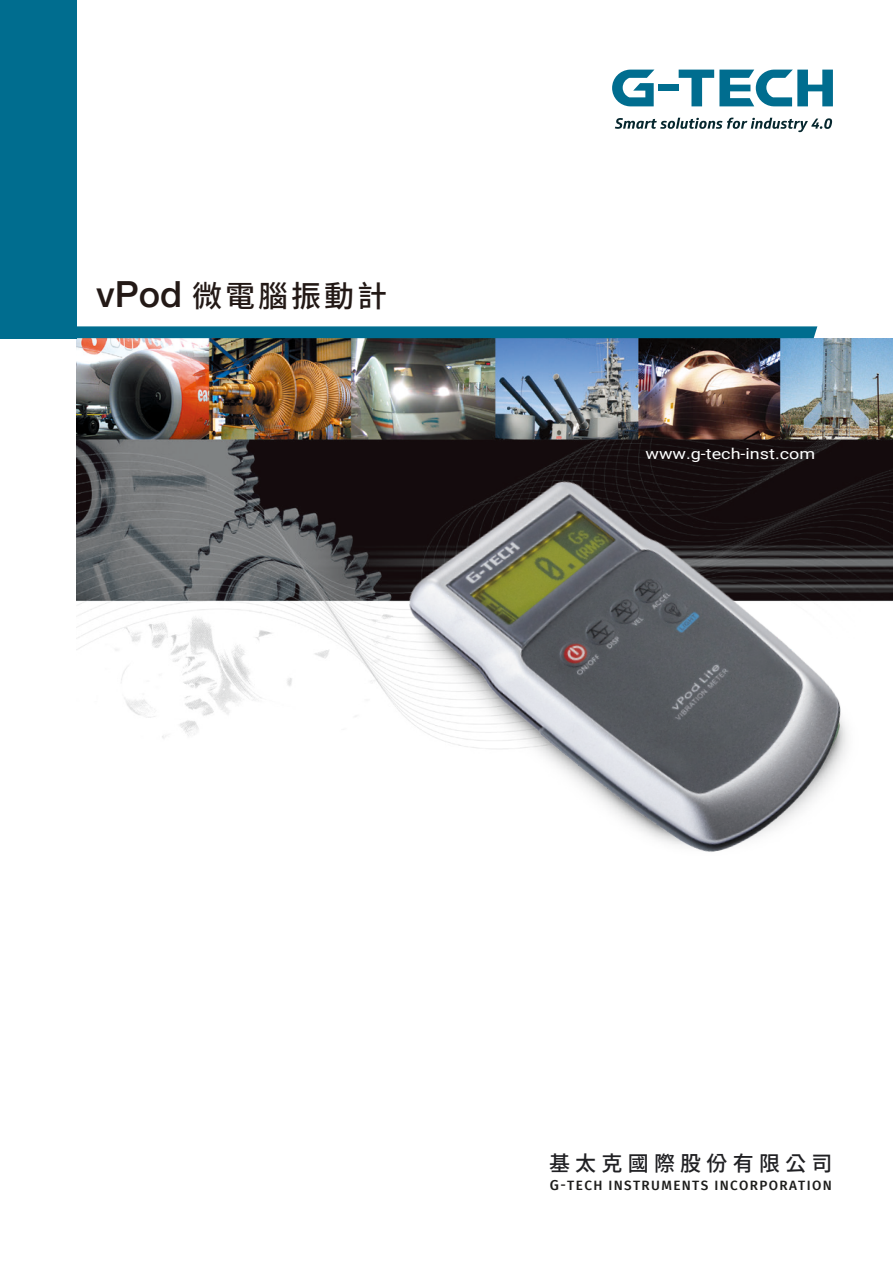
<style>
.page{position:relative;width:893px;height:1263px;background:#fff}
.page>*{position:absolute;margin:0;border:0;box-sizing:border-box;transform-origin:0 0}
.t1{font:500 30px "Source Han Sans TW";letter-spacing:.1em;color:#231916}
.t2{font:21px "Gen Yo Gothic TW Medium TTF";letter-spacing:.25em;color:#202023}
.t3{font:15px "Roboto";color:#fff;scale:1.2 1}
.t4{font:500 13.5px "Fira Sans";letter-spacing:.1em;color:#1d1d1b}
.s1{font-family:"Helvetica Neue";font-size:36px}
.s2{font-size:14.4px}
</style>
<div class="page">
<img style="left:77px;top:338px;width:816px;height:401px">
<div style="left:0;top:0;width:77px;height:338px;background:#006d8f"></div>
<svg style="left:77px;top:326px;width:740px;height:12px;background:#087292"></svg>
<div style="left:658px;top:85px;width:21px;height:6px;background:#006d8f"></div>
<svg style="left:612px;top:70px;width:42px;height:36px"></svg>
<svg style="left:679px;top:70px;width:154px;height:36px"></svg>
<svg style="left:615px;top:118px;width:217px;height:14px"></svg>
<img style="left:379px;top:413px;width:503px;height:439px">
<h1 class="t1" style="left:96px;top:279px;width:293px"><span class="s1">vPod</span> 微電腦振動計</h1>
<p class="t3" style="left:645px;top:443px;width:143px">www.g-tech-inst.com</p>
<h2 class="t2" style="left:549px;top:1151px;width:285px">基太克國際股份有限公司</h2>
<p class="t4" style="left:550px;top:1174px;width:283px"><span class="s2">G</span>-TECH INSTRUMENTS INCORPORATION</p>
</div>
